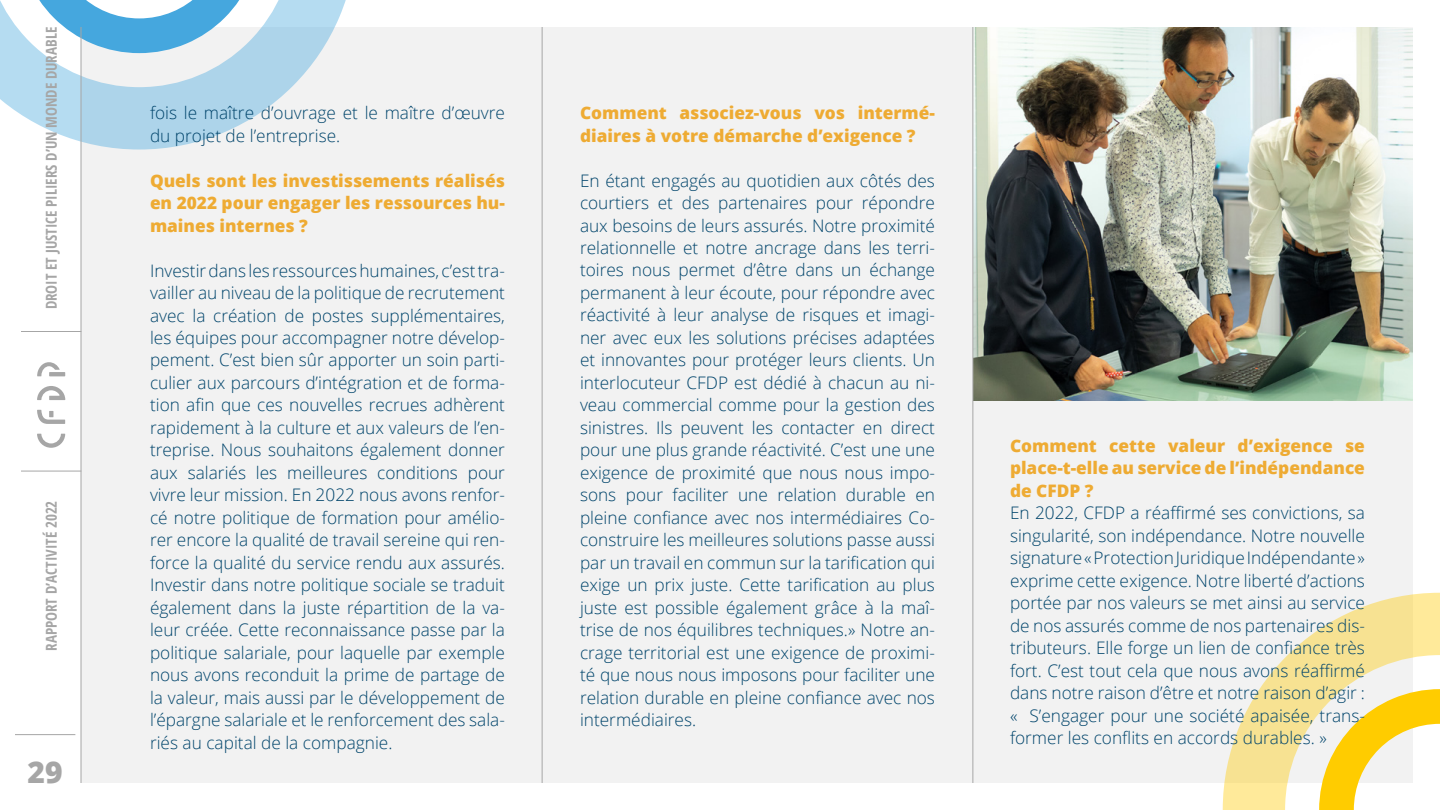
<style>
.page{position:relative;width:1440px;height:810px;background:#fff}
.page>*{position:absolute;margin:0;border:0;box-sizing:border-box;transform-origin:0 0}
.t1{font:800 30px "Open Sans";color:#a6a6a6}
.t2{font:300 17.25px/22.5px "Open Sans";color:#00446b;text-align:justify}
.t3{font:800 17.25px/22.5px "Open Sans";color:#eeab33;text-align:justify}
.t4{font:700 condensed 15px "Open Sans";color:#a6a6a6}
</style>
<div class="page">
<div style="left:81px;top:27px;width:1332px;height:756px;background:#f2f2f2"></div>
<svg style="left:0;top:0;width:346px;height:150px;fill:#b5dcf1"></svg>
<svg style="left:18px;top:0;width:242px;height:53px"></svg>
<svg style="left:1223px;top:593px;width:217px;height:217px;fill:#f7ea9a"></svg>
<svg style="left:1319px;top:689px;width:121px;height:121px"></svg>
<hr style="left:15px;top:734px;width:60px;height:1px;background:#a6a6a6">
<hr style="left:542px;top:27px;width:1px;height:756px;background:#a6a6a6">
<hr style="left:81px;top:27px;width:1px;height:756px;background:#a6a6a6">
<svg style="left:37px;top:386px;width:28px;height:14px"></svg>
<svg style="left:37px;top:410px;width:28px;height:14px"></svg>
<svg style="left:37px;top:362px;width:28px;height:14px"></svg>
<svg style="left:37px;top:434px;width:28px;height:14px"></svg>
<hr style="left:21px;top:331px;width:60px;height:1px;background:#a6a6a6">
<hr style="left:21px;top:471px;width:60px;height:1px;background:#a6a6a6">
<img style="left:973px;top:27px;width:440px;height:373px">
<hr style="left:972px;top:27px;width:1px;height:756px;background:#a6a6a6">
<p class="t4" style="left:41px;top:309px;width:284px;rotate:-90deg">DROIT ET JUSTICE PILIERS D’UN MONDE DURABLE</p>
<p class="t4" style="left:41px;top:651px;width:152px;rotate:-90deg">RAPPORT D’ACTIVITÉ 2022</p>
<h1 class="t1" style="left:28px;top:749px;width:37px">29</h1>
<p class="t2" style="left:150px;top:101px;width:356px">fois le maître d’ouvrage et le maître d’œuvre du projet de l’entreprise.</p>
<p class="t3" style="left:150px;top:168px;width:356px">Quels sont les investissements réalisés en 2022 pour engager les ressources hu&shy;maines internes ?</p>
<p class="t2" style="left:150px;top:259px;width:357px">Investir dans les ressources humaines, c’est tra&shy;vailler au niveau de la politique de recrutement avec la création de postes supplémentaires, les équipes pour accompagner notre dévelop&shy;pement. C’est bien sûr apporter un soin parti&shy;culier aux parcours d’intégration et de forma&shy;tion afin que ces nouvelles recrues adhèrent rapidement à la culture et aux valeurs de l’en&shy;treprise. Nous souhaitons également donner aux salariés les meilleures conditions pour vivre leur mission. En 2022 nous avons renfor&shy;cé notre politique de formation pour amélio&shy;rer encore la qualité de travail sereine qui ren&shy;force la qualité du service rendu aux assurés.<br>Investir dans notre politique sociale se traduit également dans la juste répartition de la va&shy;leur créée. Cette reconnaissance passe par la politique salariale, pour laquelle par exemple nous avons reconduit la prime de partage de la valeur, mais aussi par le développement de l’épargne salariale et le renforcement des sala&shy;riés au capital de la compagnie.</p>
<p class="t3" style="left:580px;top:101px;width:357px">Comment associez-vous vos intermé&shy;diaires à votre démarche d’exigence ?</p>
<p class="t2" style="left:580px;top:169px;width:357px">En étant engagés au quotidien aux côtés des courtiers et des partenaires pour répondre aux besoins de leurs assurés. Notre proximité relationnelle et notre ancrage dans les terri&shy;toires nous permet d’être dans un échange permanent à leur écoute, pour répondre avec réactivité à leur analyse de risques et imagi&shy;ner avec eux les solutions précises adaptées et innovantes pour protéger leurs clients. Un interlocuteur CFDP est dédié à chacun au ni&shy;veau commercial comme pour la gestion des sinistres. Ils peuvent les contacter en direct pour une plus grande réactivité. C’est une une exigence de proximité que nous nous impo&shy;sons pour faciliter une relation durable en pleine confiance avec nos intermédiaires Co&shy;construire les meilleures solutions passe aussi par un travail en commun sur la tarification qui exige un prix juste. Cette tarification au plus juste est possible également grâce à la maî&shy;trise de nos équilibres techniques.» Notre an&shy;crage territorial est une exigence de proximi&shy;té que nous nous imposons pour faciliter une relation durable en pleine confiance avec nos intermédiaires.</p>
<p class="t3" style="left:1010px;top:434px;width:356px">Comment cette valeur d’exigence se place-t-elle au service de l’indépendance de CFDP ?</p>
<p class="t2" style="left:1010px;top:501px;width:357px">En 2022, CFDP a réaffirmé ses convictions, sa singularité, son indépendance. Notre nouvelle signature « Protection Juridique Indépendante » exprime cette exigence. Notre liberté d’actions portée par nos valeurs se met ainsi au service de nos assurés comme de nos partenaires dis&shy;tributeurs. Elle forge un lien de confiance très fort. C’est tout cela que nous avons réaffirmé dans notre raison d’être et notre raison d’agir : « S’engager pour une société apaisée, trans&shy;former les conflits en accords durables. »</p>
</div>
